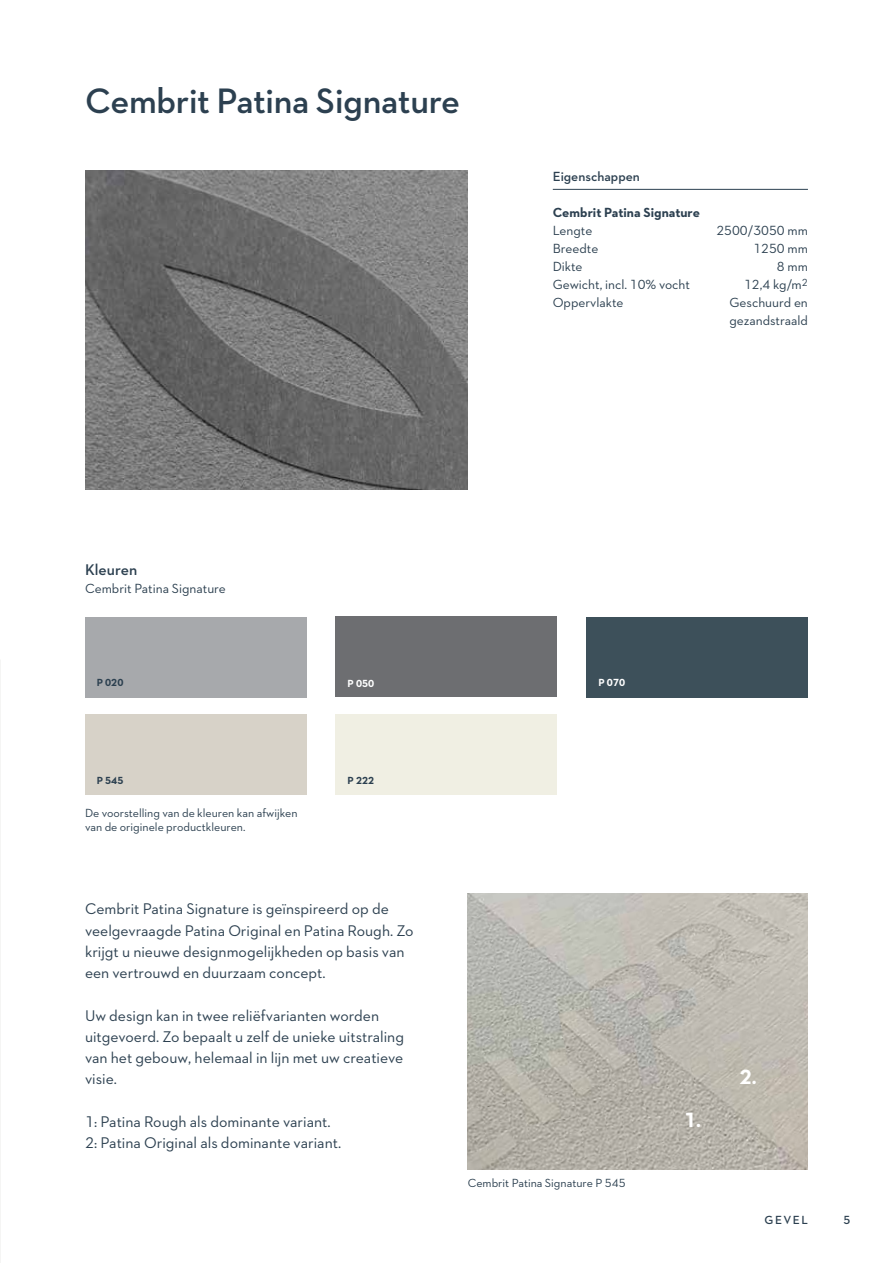
<style>
.page{position:relative;width:893px;height:1263px;background:#fff}
.page>*{position:absolute;margin:0;border:0;box-sizing:border-box;transform-origin:0 0}
.t1{font:600 36px "Neutraface 2 Text";letter-spacing:-.01em;color:#2c4050}
.t2{font:700 21px "Neutraface 2 Text";color:#fff}
.t3{font:15.75px/21.3px "Neutraface 2 Text";color:#2c4050}
.t4{font:600 15.75px "Neutraface 2 Text";color:#2c4050}
.t5{font:13.5px/18px "Neutraface 2 Text";color:#2c4050}
.t6{font:700 13.5px "Neutraface 2 Text";color:#2c4050}
.t7{font:600 13.5px "Neutraface 2 Text";color:#2c4050}
.t8{font:12px/13.5px "Neutraface 2 Text";color:#2c4050}
.t9{font:600 12px "Neutraface 2 Text";letter-spacing:.125em;color:#2c4050}
.t10{font:700 10.5px "Neutraface 2 Text";color:#2c4050}
.t11{font:700 10.5px "Neutraface 2 Text";color:#fff}
</style>
<div class="page">
<hr style="left:553px;top:189px;width:255px;height:1px;background:#2c4050">
<div style="left:85px;top:617px;width:221px;height:80px;background:#a7a9ac"></div>
<div style="left:336px;top:617px;width:221px;height:80px;background:#6d6e71"></div>
<div style="left:336px;top:714px;width:221px;height:80px;background:#f0efe3"></div>
<div style="left:587px;top:617px;width:221px;height:80px;background:#3d505a"></div>
<div style="left:85px;top:714px;width:221px;height:81px;background:#d7d2c8"></div>
<img style="left:468px;top:893px;width:340px;height:276px">
<img style="left:85px;top:170px;width:383px;height:319px">
<img style="left:0;top:659px;width:1px;height:604px">
<h1 class="t1" style="left:85px;top:78px;width:377px">Cembrit Patina Signature</h1>
<p class="t7" style="left:553px;top:167px;width:89px">Eigenschappen</p>
<p class="t6" style="left:553px;top:203px;width:149px">Cembrit Patina Signature</p>
<p class="t5" style="left:553px;top:221px;width:41px">Lengte</p>
<p class="t5" style="left:716px;top:221px;width:93px">2500/3050 mm</p>
<p class="t5" style="left:553px;top:239px;width:47px">Breedte</p>
<p class="t5" style="left:753px;top:239px;width:56px">1250 mm</p>
<p class="t5" style="left:553px;top:257px;width:31px">Dikte</p>
<p class="t5" style="left:777px;top:257px;width:32px">8 mm</p>
<p class="t5" style="left:553px;top:275px;width:139px">Gewicht, incl. 10% vocht</p>
<p class="t5" style="left:744px;top:275px;width:65px">12,4 kg/m<sup>2</sup></p>
<p class="t5" style="left:553px;top:293px;width:72px">Oppervlakte</p>
<p class="t5" style="left:729px;top:293px;width:80px">Geschuurd en gezandstraald</p>
<p class="t4" style="left:85px;top:560px;width:54px">Kleuren</p>
<p class="t5" style="left:85px;top:579px;width:142px">Cembrit Patina Signature</p>
<p class="t10" style="left:97px;top:675px;width:28px">P 020</p>
<p class="t11" style="left:348px;top:676px;width:28px">P 050</p>
<p class="t10" style="left:97px;top:774px;width:28px">P 545</p>
<p class="t8" style="left:85px;top:806px;width:214px">De voorstelling van de kleuren kan afwijken van de originele productkleuren.</p>
<p class="t10" style="left:348px;top:774px;width:28px">P 222</p>
<p class="t3" style="left:85px;top:898px;width:330px">Cembrit Patina Signature is geïnspireerd op de veelgevraagde Patina Original en Patina Rough. Zo krijgt u nieuwe designmogelijkheden op basis van een vertrouwd en duurzaam concept.</p>
<p class="t3" style="left:85px;top:1004px;width:321px">Uw design kan in twee reliëfvarianten worden uitgevoerd. Zo bepaalt u zelf de unieke uitstraling van het gebouw, helemaal in lijn met uw creatieve visie.</p>
<p class="t3" style="left:85px;top:1111px;width:258px">1: Patina Rough als dominante variant.<br>2: Patina Original als dominante variant.</p>
<p class="t11" style="left:598px;top:675px;width:28px">P 070</p>
<p class="t8" style="left:468px;top:1176px;width:159px">Cembrit Patina Signature P 545</p>
<h2 class="t2" style="left:684px;top:1106px;width:18px">1.</h2>
<h2 class="t2" style="left:740px;top:1064px;width:18px">2.</h2>
<p class="t9" style="left:765px;top:1213px;width:45px">GEVEL</p>
<p class="t9" style="left:843px;top:1213px;width:8px">5</p>
</div>
